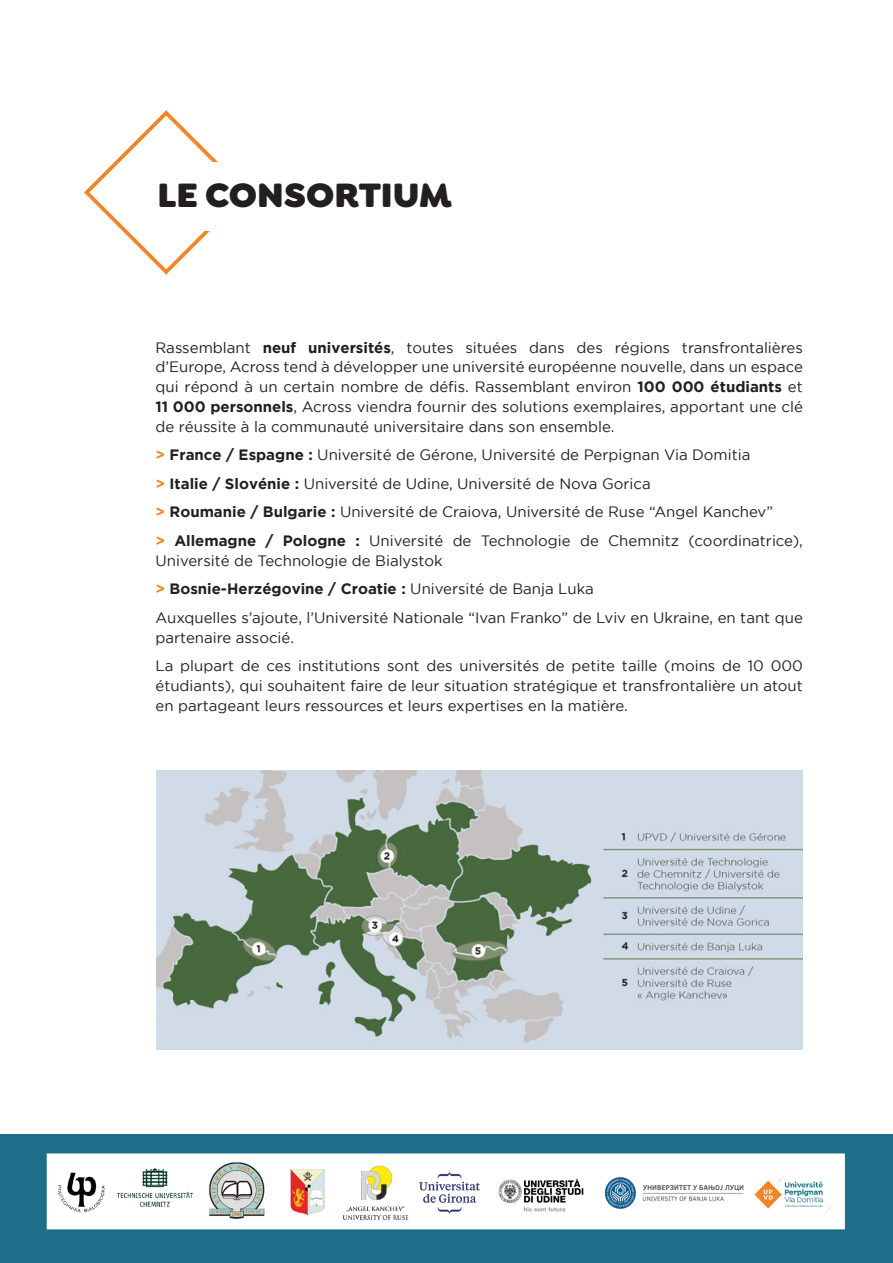
<style>
.page{position:relative;width:893px;height:1263px;background:#fff}
.page>*{position:absolute;margin:0;border:0;box-sizing:border-box;transform-origin:0 0}
.t1{font:900 36px "Isidora Soft";color:#231f20}
.t2{font:15px/19.8px "Gotham";color:#231f20;text-align:justify}
.t3{font:700 15px "Gotham";color:#231f20}
.s1{font-weight:700}
.s2{font-weight:700;color:#f58523}
.s3{color:#f58523}
.s4{font-weight:400}
</style>
<div class="page">
<svg style="left:84px;top:110px;width:134px;height:165px"></svg>
<div style="left:152px;top:162px;width:651px;height:69px;background:#fff"></div>
<img style="left:156px;top:770px;width:647px;height:279px">
<img style="left:0;top:1134px;width:893px;height:129px">
<p class="t1" style="left:158px;top:171px;width:296px">LE CONSORTIUM</p>
<p class="t2" style="left:155px;top:337px;width:649px">Rassemblant <span class="s1">neuf universités</span>, toutes situées dans des régions transfrontalières d’Europe, Across tend à développer une université européenne nouvelle, dans un espace qui répond à un certain nombre de défis. Rassemblant environ <span class="s1">100 000 étudiants</span> et <span class="s1">11 000 personnels</span>, Across viendra fournir des solutions exemplaires, apportant une clé de réussite à la communauté universitaire dans son ensemble.</p>
<p class="t2" style="left:155px;top:445px;width:597px"><span class="s2">&gt;</span> <span class="s1">France / Espagne :</span> Université de Gérone, Université de Perpignan Via Domitia</p>
<p class="t2" style="left:155px;top:473px;width:497px"><span class="s2">&gt;</span> <span class="s1">Italie / Slovénie :</span> Université de Udine, Université de Nova Gorica</p>
<p class="t2" style="left:155px;top:502px;width:619px"><span class="s2">&gt;</span> <span class="s1">Roumanie / Bulgarie :</span> Université de Craiova, Université de Ruse “Angel Kanchev”</p>
<p class="t2" style="left:155px;top:530px;width:649px"><span class="s2">&gt;</span> <span class="s1">Allemagne / Pologne :</span> Université de Technologie de Chemnitz (coordinatrice),<br>Université de Technologie de Bialystok</p>
<p class="t3" style="left:155px;top:580px;width:440px"><span class="s3">&gt;</span> Bosnie-Herzégovine / Croatie : <span class="s4">Université de Banja Luka</span></p>
<p class="t2" style="left:155px;top:607px;width:649px">Auxquelles s’ajoute, l’Université Nationale “Ivan Franko” de Lviv en Ukraine, en tant que partenaire associé.</p>
<p class="t2" style="left:155px;top:656px;width:649px">La plupart de ces institutions sont des universités de petite taille (moins de 10 000 étudiants), qui souhaitent faire de leur situation stratégique et transfrontalière un atout en partageant leurs ressources et leurs expertises en la matière.</p>
</div>
